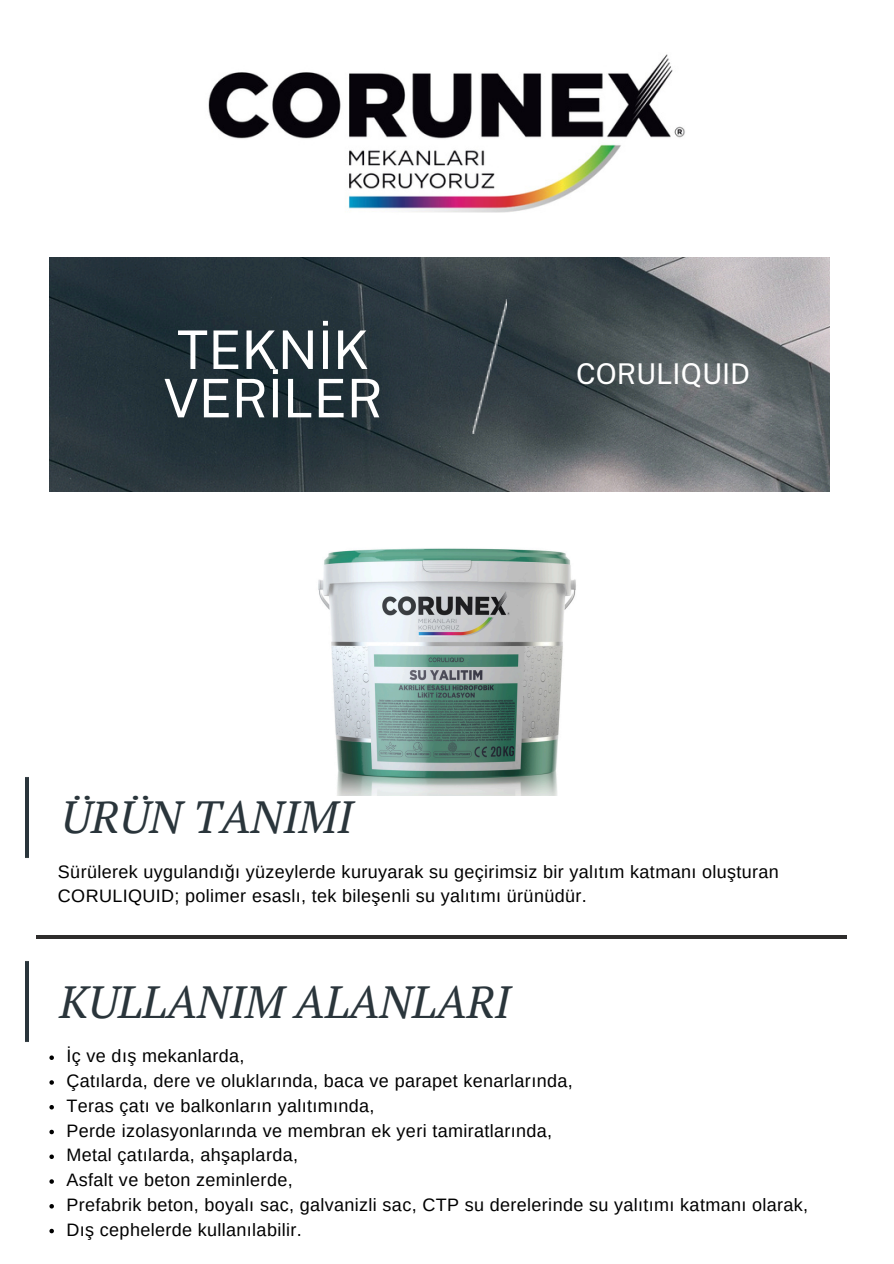
<style>
.page{position:relative;width:894px;height:1264px;background:#fff}
.page>*{position:absolute;margin:0;border:0;box-sizing:border-box;transform-origin:0 0}
.t1{font:53.25px/48.3px "Public Sans";color:#fff}
.t2{font:italic 45px "PT Serif";color:#2a353b}
.t3{font:28.5px "Public Sans";color:#fff}
.t4{font:18px/24.8px "Arimo";letter-spacing:.02em;color:#000}
</style>
<div class="page">
<img style="left:50px;top:257px;width:779px;height:234px">
<img style="left:471px;top:300px;width:35px;height:134px">
<img style="left:25px;top:777px;width:3px;height:81px">
<hr style="left:36px;top:935px;width:810px;height:3px;background:#2e2d2c">
<img style="left:208px;top:54px;width:477px;height:159px">
<img style="left:25px;top:961px;width:3px;height:81px">
<img style="left:318px;top:548px;width:258px;height:247px">
<svg style="left:49px;top:1055px;width:5px;height:4px"></svg>
<svg style="left:49px;top:1080px;width:5px;height:4px"></svg>
<svg style="left:49px;top:1105px;width:5px;height:4px"></svg>
<svg style="left:49px;top:1129px;width:5px;height:5px"></svg>
<svg style="left:49px;top:1154px;width:5px;height:4px"></svg>
<svg style="left:49px;top:1179px;width:5px;height:4px"></svg>
<svg style="left:49px;top:1204px;width:5px;height:4px"></svg>
<svg style="left:49px;top:1228px;width:5px;height:5px"></svg>
<p class="t1" style="left:163px;top:325px;width:221px">TEKNİK<br>VERİLER</p>
<h2 class="t2" style="left:61px;top:786px;width:293px">ÜRÜN TANIMI</h2>
<p class="t3" style="left:576px;top:357px;width:175px">CORULIQUID</p>
<p class="t4" style="left:58px;top:859px;width:722px">Sürülerek uygulandığı yüzeylerde kuruyarak su geçirimsiz bir yalıtım katmanı oluşturan<br>CORULIQUID; polimer esaslı, tek bileşenli su yalıtımı ürünüdür.</p>
<p class="t2" style="left:60px;top:970px;width:452px">KULLANIM ALANLARI</p>
<h2 class="t4" style="left:66px;top:1043px;width:179px">İç ve dış mekanlarda,</h2>
<p class="t4" style="left:66px;top:1068px;width:507px">Çatılarda, dere ve oluklarında, baca ve parapet kenarlarında,</p>
<p class="t4" style="left:66px;top:1093px;width:309px">Teras çatı ve balkonların yalıtımında,</p>
<p class="t4" style="left:66px;top:1117px;width:487px">Perde izolasyonlarında ve membran ek yeri tamiratlarında,</p>
<p class="t4" style="left:66px;top:1142px;width:233px">Metal çatılarda, ahşaplarda,</p>
<p class="t4" style="left:66px;top:1167px;width:227px">Asfalt ve beton zeminlerde,</p>
<p class="t4" style="left:66px;top:1192px;width:743px">Prefabrik beton, boyalı sac, galvanizli sac, CTP su derelerinde su yalıtımı katmanı olarak,</p>
<p class="t4" style="left:66px;top:1216px;width:237px">Dış cephelerde kullanılabilir.</p>
</div>
